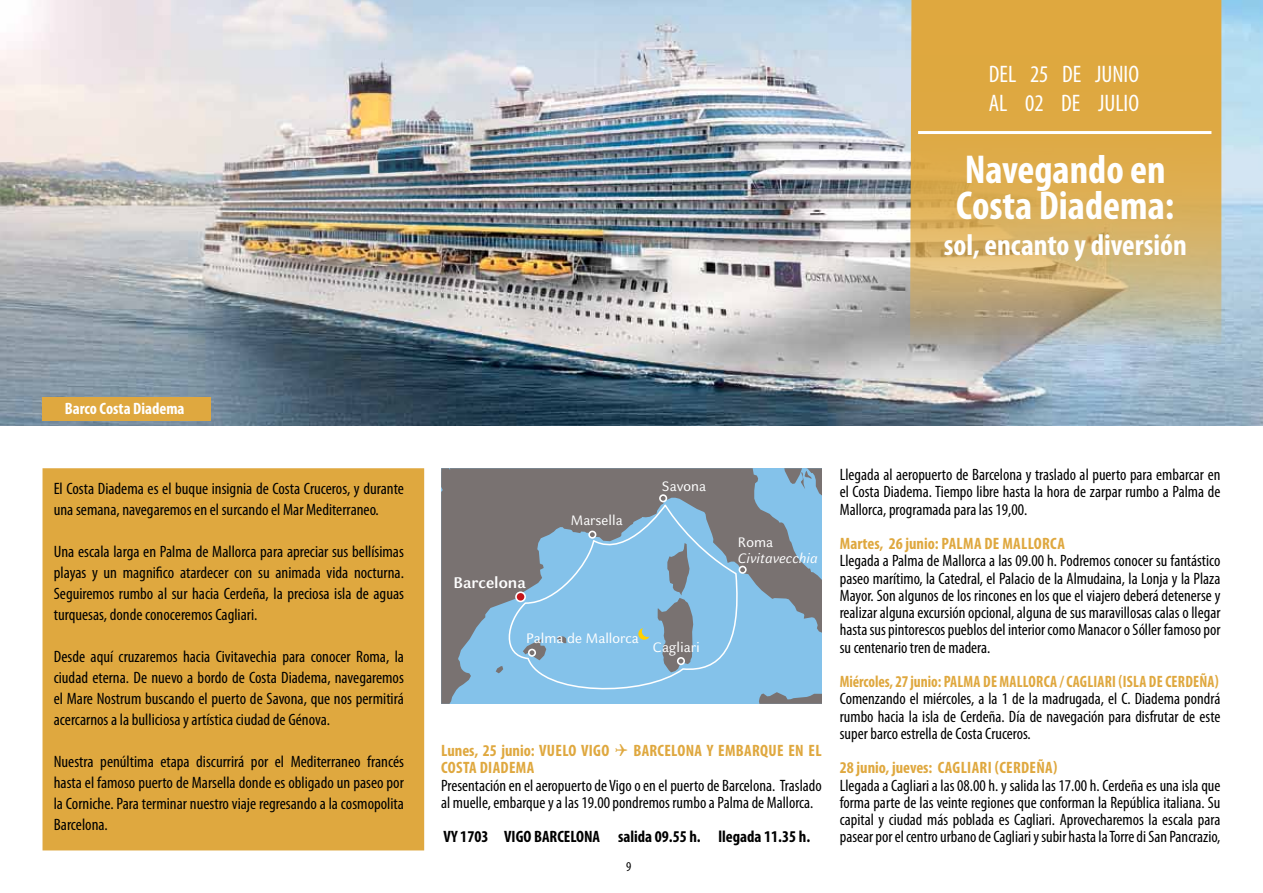
<style>
.page{position:relative;width:1263px;height:893px;background:#fff}
.page>*{position:absolute;margin:0;border:0;box-sizing:border-box;transform-origin:0 0}
.t1{font:700 condensed 40.5px/36px "Myriad Pro";color:#fff}
.t2{font:700 condensed 30px "Myriad Pro";color:#fff}
.t3{font:condensed 24px/28.8px "Myriad Pro";color:#fff}
.t4{font:700 17.1px "Celeste Sans Offc Pro";color:#fff}
.t5{font:condensed 16.5px/17.2px "Myriad Pro";color:#000;text-align:justify}
.t6{font:700 condensed 16.5px "Myriad Pro";color:#dfa83f}
.t7{font:700 condensed 16.5px "Myriad Pro";color:#dfa83f;scale:.93 1}
.t8{font:700 condensed 16.5px "Myriad Pro";color:#000}
.t9{font:700 condensed 16.5px "Myriad Pro";color:#fff}
.t10{font:15.15px "Celeste Sans Offc Pro";color:#fff}
.t11{font:italic 15.15px "Celeste Sans Offc Pro";color:#fff}
.t12{font:condensed 13.5px "Myriad Pro";color:#000}
</style>
<div class="page">
<img style="left:0;top:0;width:1263px;height:425px">
<svg style="left:910px;top:0;width:311px;height:346px;background:#d4ac5c"></svg>
<div style="left:43px;top:468px;width:381px;height:382px;background:#dfa83f"></div>
<hr style="left:918px;top:131px;width:293px;height:3px;background:#fff">
<div style="left:43px;top:398px;width:168px;height:23px;background:#dfa83f"></div>
<svg style="left:441px;top:468px;width:381px;height:236px;background:#81a1b8"></svg>
<h3 class="t3" style="left:989px;top:59px;width:152px">DEL 25 DE JUNIO<br>AL 02 DE JULIO</h3>
<h1 class="t1" style="left:956px;top:151px;width:219px">Navegando en<br>Costa Diadema:</h1>
<h2 class="t2" style="left:944px;top:227px;width:245px">sol, encanto y diversión</h2>
<p class="t9" style="left:65px;top:398px;width:121px">Barco Costa Diadema</p>
<p class="t5" style="left:54px;top:477px;width:352px;line-height:21px">El Costa Diadema es el buque insignia de Costa Cruceros, y durante una semana, navegaremos en el surcando el Mar Mediterraneo.</p>
<p class="t5" style="left:54px;top:540px;width:352px;line-height:21px">Una escala larga en Palma de Mallorca para apreciar sus bellísimas playas y un magnifico atardecer con su animada vida nocturna.<br>Seguiremos rumbo al sur hacia Cerdeña, la preciosa isla de aguas turquesas, donde conoceremos Cagliari.</p>
<p class="t5" style="left:54px;top:645px;width:352px;line-height:21px">Desde aquí cruzaremos hacia Civitavechia para conocer Roma, la ciudad eterna. De nuevo a bordo de Costa Diadema, navegaremos el Mare Nostrum buscando el puerto de Savona, que nos permitirá acercarnos a la bulliciosa y artística ciudad de Génova.</p>
<p class="t5" style="left:54px;top:751px;width:352px;line-height:21px">Nuestra penúltima etapa discurrirá por el Mediterraneo francés hasta el famoso puerto de Marsella donde es obligado un paseo por la Corniche. Para terminar nuestro viaje regresando a la cosmopolita Barcelona.</p>
<p class="t10" style="left:571px;top:511px;width:53px">Marsella</p>
<p class="t10" style="left:661px;top:477px;width:46px">Savona</p>
<p class="t4" style="left:453px;top:571px;width:74px">Barcelona</p>
<p class="t10" style="left:526px;top:629px;width:114px">Palma de Mallorca</p>
<p class="t10" style="left:653px;top:637px;width:49px">Cagliari</p>
<p class="t10" style="left:738px;top:533px;width:37px">Roma</p>
<p class="t11" style="left:738px;top:549px;width:81px">Civitavecchia</p>
<p class="t6" style="left:441px;top:740px;width:114px">Lunes, 25 junio: Vuelo</p>
<p class="t6" style="left:581px;top:740px;width:16px">Vigo</p>
<p class="t6" style="left:633px;top:740px;width:17px">Barcelona</p>
<p class="t6" style="left:707px;top:740px;width:21px">y embar</p>
<p class="t6" style="left:760px;top:740px;width:56px">queenel</p>
<p class="t6" style="left:441px;top:758px;width:15px">Costa</p>
<p class="t6" style="left:480px;top:758px;width:16px">Diadema</p>
<p class="t5" style="left:441px;top:776px;width:382px">Presentación en el aeropuerto de Vigo o en el puerto de Barcelona. Traslado al muelle, embarque y a las 19.00 pondremos rumbo a Palma de Mallorca.</p>
<p class="t8" style="left:444px;top:827px;width:368px">VY 1703 VIGO BARCELONA salida 09.55 h. llegada 11.35 h.</p>
<p class="t12" style="left:626px;top:859px;width:7px">9</p>
<p class="t5" style="left:840px;top:466px;width:382px">Llegada al aeropuerto de Barcelona y traslado al puerto para embarcar en el Costa Diadema. Tiempo libre hasta la hora de zarpar rumbo a Palma de Mallorca, programada para las 19,00.</p>
<p class="t6" style="left:840px;top:533px;width:119px">Martes, 26 junio: Palma</p>
<p class="t6" style="left:984px;top:533px;width:38px">de Mallorca</p>
<p class="t5" style="left:840px;top:552px;width:382px">Llegada a Palma de Mallorca a las 09.00 h. Podremos conocer su fantástico paseo marítimo, la Catedral, el Palacio de la Almudaina, la Lonja y la Plaza Mayor. Son algunos de los rincones en los que el viajero deberá detenerse y realizar alguna excursión opcional, alguna de sus maravillosas calas o llegar hasta sus pintorescos pueblos del interior como Manacor o Sóller famoso por su centenario tren de madera.</p>
<p class="t7" style="left:840px;top:671px;width:128px">Miércoles, 27 junio: Palma</p>
<p class="t7" style="left:983px;top:671px;width:37px">de Mallorca</p>
<p class="t7" style="left:1060px;top:671px;width:22px">/ Cagliari</p>
<p class="t7" style="left:1119px;top:671px;width:66px">(Isla de Cerde</p>
<p class="t7" style="left:1199px;top:671px;width:22px">ña)</p>
<p class="t5" style="left:840px;top:690px;width:382px">Comenzando el miércoles, a la 1 de la madrugada, el C. Diadema pondrá rumbo hacia la isla de Cerdeña. Día de navegación para disfrutar de este super barco estrella de Costa Cruceros.</p>
<p class="t6" style="left:840px;top:758px;width:113px">28 junio, jueves: Cagliari</p>
<p class="t6" style="left:995px;top:758px;width:20px">(Cerde</p>
<p class="t6" style="left:1036px;top:758px;width:22px">ña)</p>
<p class="t5" style="left:840px;top:776px;width:382px">Llegada a Cagliari a las 08.00 h. y salida las 17.00 h. Cerdeña es una isla que forma parte de las veinte regiones que conforman la República italiana. Su capital y ciudad más poblada es Cagliari. Aprovecharemos la escala para pasear por el centro urbano de Cagliari y subir hasta la Torre di San Pancrazio,</p>
</div>
